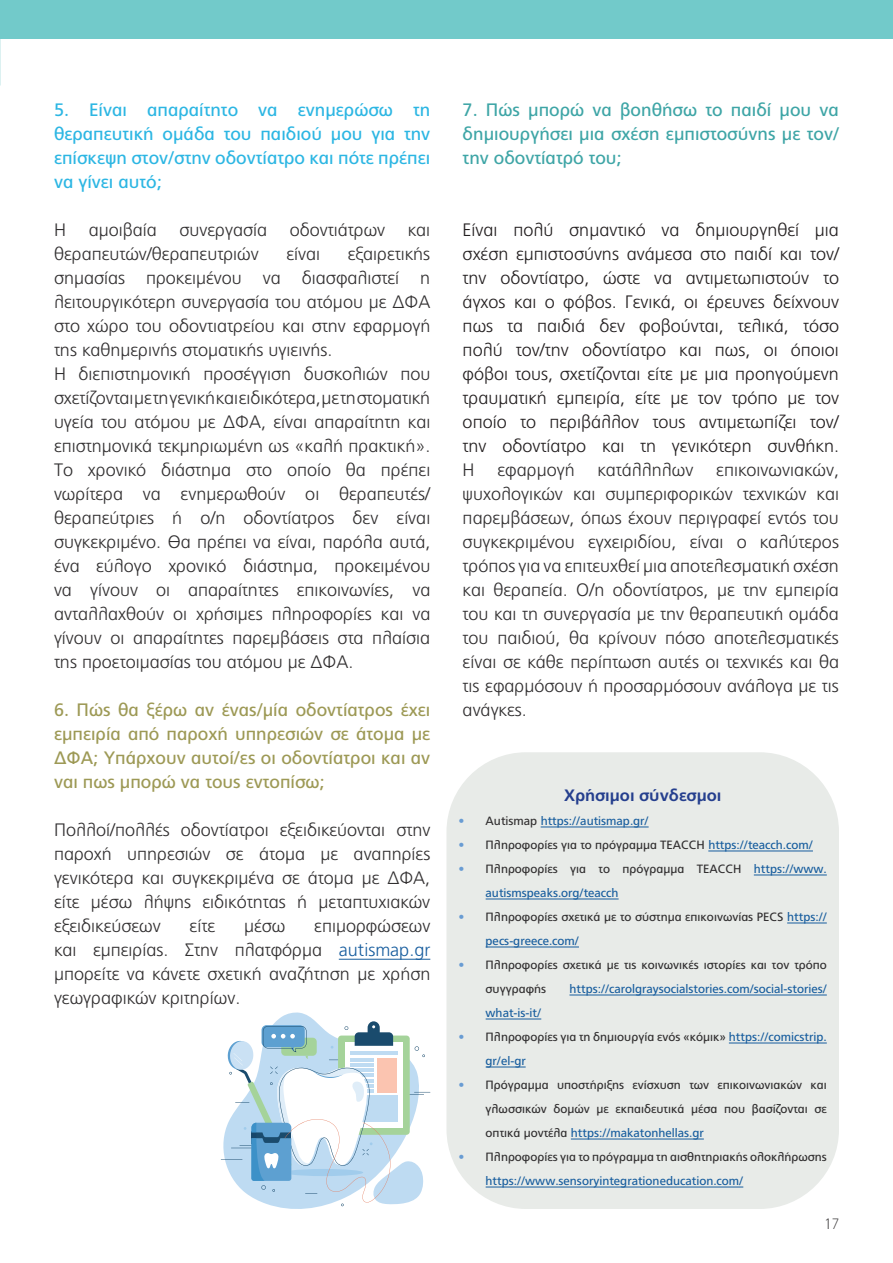
<style>
.page{position:relative;width:893px;height:1263px;background:#fff}
.page>*{position:absolute;margin:0;border:0;box-sizing:border-box;transform-origin:0 0}
.t1{font:300 18px/24px "PF Catalog";color:#312f30;text-align:justify}
.t2{font:300 18px/24px "PF Catalog";color:#231f20;text-align:justify}
.t3{font:18px/24px "PF Catalog";color:#9d9955;text-align:justify}
.t4{font:18px/24px "PF Catalog";color:#2cb6e3;text-align:justify}
.t5{font:18px/24px "PF Catalog";color:#3ea5a6;text-align:justify}
.t6{font:700 16.5px "PF Catalog";color:#253f8e}
.t7{font:100 15px "PF Catalog";color:#312f30}
.t8{font:12px/24px "PF Catalog";color:#312f30}
.t9{font:12px/24px "PF Catalog";color:#175d9e}
.s1{color:#175d9e}
.s2{color:#699cd3}
.s3{color:#312f30}
</style>
<div class="page">
<div style="left:446px;top:752px;width:393px;height:457px;background:#e8ebe8;border-radius:79px"></div>
<hr style="left:339px;top:959px;width:91px;height:1px;background:#175d9e">
<hr style="left:541px;top:827px;width:108px;height:1px;background:#175d9e">
<hr style="left:708px;top:851px;width:105px;height:1px;background:#175d9e">
<hr style="left:754px;top:875px;width:73px;height:1px;background:#175d9e">
<hr style="left:486px;top:899px;width:133px;height:1px;background:#175d9e">
<hr style="left:787px;top:923px;width:40px;height:1px;background:#175d9e">
<hr style="left:486px;top:947px;width:93px;height:1px;background:#175d9e">
<hr style="left:569px;top:995px;width:258px;height:1px;background:#175d9e">
<hr style="left:486px;top:1019px;width:55px;height:1px;background:#175d9e">
<hr style="left:729px;top:1043px;width:98px;height:1px;background:#175d9e">
<hr style="left:486px;top:1067px;width:40px;height:1px;background:#175d9e">
<hr style="left:571px;top:1139px;width:133px;height:1px;background:#175d9e">
<hr style="left:486px;top:1187px;width:257px;height:1px;background:#175d9e">
<svg style="left:220px;top:1012px;width:210px;height:197px"></svg>
<div style="left:0;top:0;width:893px;height:38px;background:#72caca"></div>
<p class="t4" style="left:54px;top:98px;width:378px">5. Είναι απαραίτητο να ενημερώσω τη θεραπευτική ομάδα του παιδιού μου για την επίσκεψη στον/στην οδοντίατρο και πότε πρέπει να γίνει αυτό;</p>
<p class="t1" style="left:54px;top:218px;width:14px">Η</p>
<p class="t1" style="left:89px;top:218px;width:70px">αμοιβαία</p>
<p class="t1" style="left:179px;top:218px;width:89px">συνεργασία</p>
<p class="t1" style="left:290px;top:218px;width:97px">οδοντιάτρων</p>
<p class="t1" style="left:408px;top:218px;width:24px">και</p>
<p class="t1" style="left:54px;top:242px;width:206px">θεραπευτών/θεραπευτριών</p>
<p class="t1" style="left:286px;top:242px;width:35px">είναι</p>
<p class="t1" style="left:54px;top:242px;width:378px;text-align:left;text-indent:294px">εξαιρετικής σημασίας προκειμένου να διασφαλιστεί η λειτουργικότερη συνεργασία του ατόμου με ΔΦΑ στο χώρο του οδοντιατρείου και στην εφαρμογή της καθημερινής στοματικής υγιεινής.<br>Η διεπιστημονική προσέγγιση δυσκολιών που σχετίζονται με τη γενική και ειδικότερα, με τη στοματική υγεία του ατόμου με ΔΦΑ, είναι απαραίτητη και επιστημονικά τεκμηριωμένη ως «καλή πρακτική».<br>Το χρονικό διάστημα στο οποίο θα πρέπει νωρίτερα να ενημερωθούν οι θεραπευτές/ θεραπεύτριες ή ο/η οδοντίατρος δεν είναι συγκεκριμένο. Θα πρέπει να είναι, παρόλα αυτά, ένα εύλογο χρονικό διάστημα, προκειμένου να γίνουν οι απαραίτητες επικοινωνίες, να ανταλλαχθούν οι χρήσιμες πληροφορίες και να γίνουν οι απαραίτητες παρεμβάσεις στα πλαίσια της προετοιμασίας του ατόμου με ΔΦΑ.</p>
<p class="t3" style="left:54px;top:698px;width:378px">6. Πώς θα ξέρω αν ένας/μία οδοντίατρος έχει εμπειρία από παροχή υπηρεσιών σε άτομα με ΔΦΑ; Υπάρχουν αυτοί/ες οι οδοντίατροι και αν ναι πως μπορώ να τους εντοπίσω;</p>
<p class="t1" style="left:54px;top:818px;width:378px">Πολλοί/πολλές οδοντίατροι εξειδικεύονται στην παροχή υπηρεσιών σε άτομα με αναπηρίες γενικότερα και συγκεκριμένα σε άτομα με ΔΦΑ, είτε μέσω λήψης ειδικότητας ή μεταπτυχιακών εξειδικεύσεων</p>
<p class="t1" style="left:54px;top:914px;width:378px;text-indent:260px">επιμορφώσεων και εμπειρίας. Στην πλατφόρμα <span class="s1">autismap.gr </span>μπορείτε να κάνετε σχετική αναζήτηση με χρήση γεωγραφικών κριτηρίων.</p>
<p class="t1" style="left:190px;top:914px;width:27px">είτε</p>
<p class="t1" style="left:244px;top:914px;width:43px">μέσω</p>
<p class="t5" style="left:463px;top:98px;width:378px">7. Πώς μπορώ να βοηθήσω το παιδί μου να δημιουργήσει μια σχέση εμπιστοσύνης με τον/ την οδοντίατρό του;</p>
<p class="t2" style="left:463px;top:218px;width:378px">Είναι πολύ σημαντικό να δημιουργηθεί μια σχέση εμπιστοσύνης ανάμεσα στο παιδί και τον/ την οδοντίατρο, ώστε να αντιμετωπιστούν το άγχος και ο φόβος. Γενικά, οι έρευνες δείχνουν πως τα παιδιά δεν φοβούνται, τελικά, τόσο πολύ τον/την οδοντίατρο και πως, οι όποιοι φόβοι τους, σχετίζονται είτε με μια προηγούμενη τραυματική εμπειρία, είτε με τον τρόπο με τον οποίο το περιβάλλον τους αντιμετωπίζει τον/ την οδοντίατρο και τη γενικότερη συνθήκη.</p>
<p class="t1" style="left:463px;top:458px;width:14px">Η</p>
<p class="t1" style="left:497px;top:458px;width:79px">εφαρμογή</p>
<p class="t1" style="left:597px;top:458px;width:97px">κατάλληλων</p>
<p class="t1" style="left:463px;top:458px;width:378px;text-indent:254px">επικοινωνιακών, ψυχολογικών και συμπεριφορικών τεχνικών και παρεμβάσεων, όπως έχουν περιγραφεί εντός του συγκεκριμένου εγχειριδίου, είναι ο καλύτερος τρόπος για να επιτευχθεί μια αποτελεσματική σχέση και θεραπεία. Ο/η οδοντίατρος, με την εμπειρία του και τη συνεργασία με την θεραπευτική ομάδα του παιδιού, θα κρίνουν πόσο αποτελεσματικές είναι σε κάθε περίπτωση αυτές οι τεχνικές και θα τις εφαρμόσουν ή προσαρμόσουν ανάλογα με τις ανάγκες.</p>
<p class="t6" style="left:564px;top:785px;width:159px">Χρήσιμοι σύνδεσμοι</p>
<p class="t9" style="left:459px;top:809px;width:191px"><span class="s2">•</span> <span class="s3">Autismap</span> https://autismap.gr/</p>
<p class="t8" style="left:459px;top:833px;width:356px"><span class="s2">•</span> Πληροφορίες για το πρόγραμμα TEACCH <span class="s1">https://teacch.com/</span></p>
<p class="t9" style="left:486px;top:857px;width:343px;text-indent:-27px"><span class="s2">•</span> <span class="s3">Πληροφορίες για το πρόγραμμα TEACCH</span> https://www. autismspeaks.org/teacch</p>
<p class="t8" style="left:486px;top:905px;width:343px;text-indent:-27px"><span class="s2">•</span> Πληροφορίες σχετικά με το σύστημα επικοινωνίας PECS <span class="s1">https:// pecs-greece.com/</span></p>
<p class="t8" style="left:486px;top:953px;width:343px;text-indent:-27px"><span class="s2">•</span> Πληροφορίες σχετικά με τις κοινωνικές ιστορίες και τον τρόπο συγγραφής</p>
<p class="t9" style="left:569px;top:977px;width:259px">https://carolgraysocialstories.com/social-stories/</p>
<p class="t9" style="left:486px;top:1001px;width:57px">what-is-it/</p>
<p class="t8" style="left:486px;top:1025px;width:343px;text-indent:-27px"><span class="s2">•</span> Πληροφορίες για τη δημιουργία ενός «κόμικ» <span class="s1">https://comicstrip. gr/el-gr</span></p>
<p class="t8" style="left:486px;top:1073px;width:343px;text-align:justify;text-indent:-27px"><span class="s2">•</span> Πρόγραμμα υποστήριξης ενίσχυση των επικοινωνιακών και γλωσσικών δομών με εκπαιδευτικά μέσα που βασίζονται σε οπτικά μοντέλα <span class="s1">https://makatonhellas.gr</span></p>
<p class="t8" style="left:486px;top:1145px;width:343px;text-indent:-27px"><span class="s2">•</span> Πληροφορίες για το πρόγραμμα τη αισθητηριακής ολοκλήρωσης <span class="s1">https://www.sensoryintegrationeducation.com/</span></p>
<p class="t7" style="left:824px;top:1216px;width:16px">17</p>
</div>
